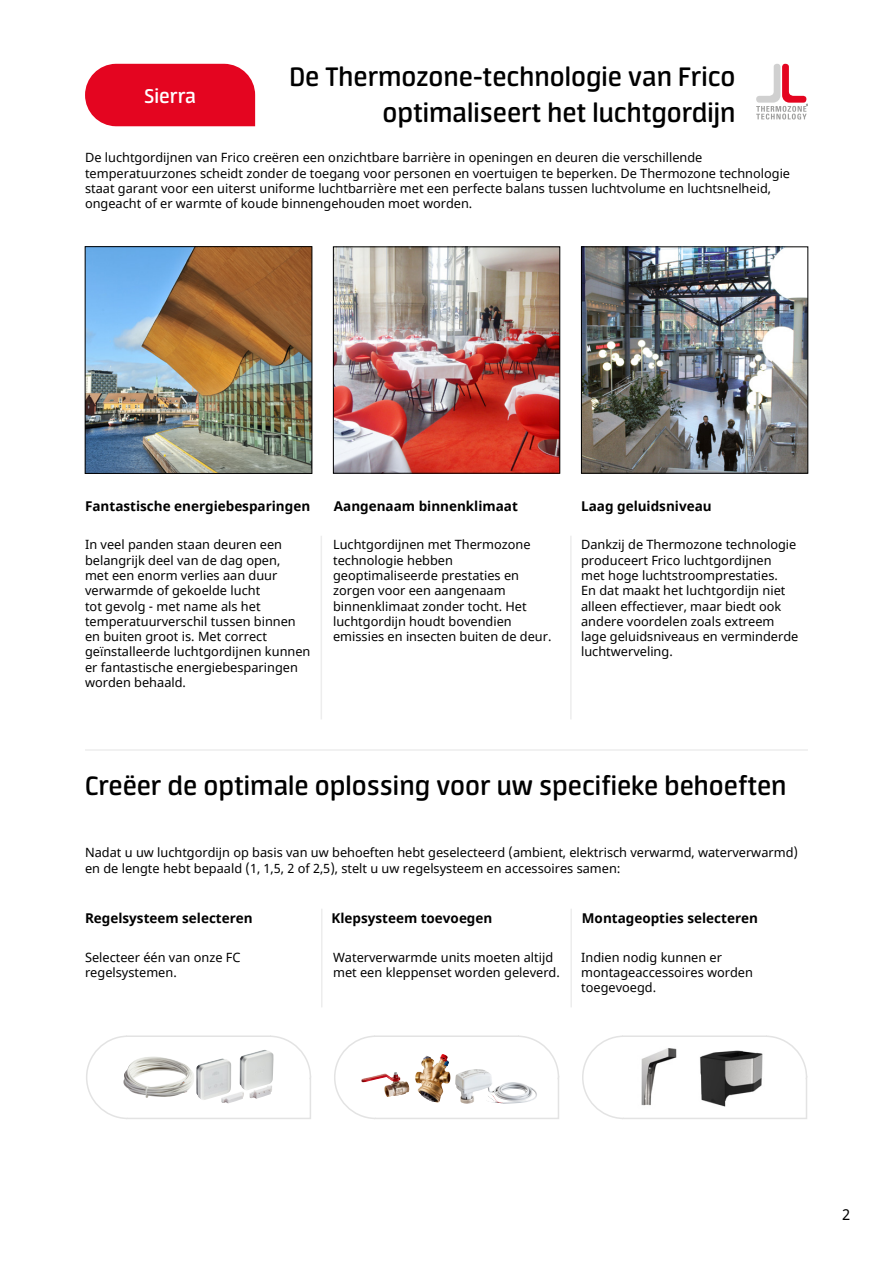
<style>
.page{position:relative;width:893px;height:1263px;background:#fff}
.page>*{position:absolute;margin:0;border:0;box-sizing:border-box;transform-origin:0 0}
.t1{font:600 30px/36px "Neuron";color:#000;text-align:right}
.t2{font:600 22.5px "Neuron";color:#fff}
.t3{font:15px "Noto Sans";color:#000}
.t4{font:700 13.5px "Noto Sans";color:#000}
.t5{font:12.75px/15.3px "Noto Sans";color:#000}
</style>
<div class="page">
<img style="left:87px;top:248px;width:223px;height:224px">
<div style="left:85px;top:246px;width:227px;height:228px;border:1px solid #000"></div>
<img style="left:335px;top:249px;width:223px;height:222px">
<div style="left:333px;top:247px;width:227px;height:226px;border:1px solid #000"></div>
<img style="left:583px;top:249px;width:223px;height:222px">
<div style="left:581px;top:247px;width:227px;height:226px;border:1px solid #000"></div>
<div style="left:85px;top:64px;width:170px;height:62px;background:#e40520"></div>
<svg style="left:756px;top:64px;width:52px;height:55px"></svg>
<hr style="left:85px;top:749px;width:723px;height:2px;background:#ededed">
<hr style="left:321px;top:536px;width:1px;height:183px;background:#ededed">
<hr style="left:570px;top:536px;width:2px;height:183px;background:#ededed">
<svg style="left:86px;top:1035px;width:225px;height:84px"></svg>
<svg style="left:334px;top:1035px;width:226px;height:84px"></svg>
<svg style="left:582px;top:1035px;width:226px;height:84px"></svg>
<hr style="left:321px;top:909px;width:1px;height:98px;background:#ededed">
<hr style="left:570px;top:909px;width:2px;height:98px;background:#ededed">
<h2 class="t2" style="left:144px;top:83px;width:53px">Sierra</h2>
<h1 class="t1" style="left:289px;top:59px;width:448px">De Thermozone-technologie van Frico optimaliseert het luchtgordijn</h1>
<p class="t5" style="left:85px;top:151px;width:707px">De luchtgordijnen van Frico creëren een onzichtbare barrière in openingen en deuren die verschillende temperatuurzones scheidt zonder de toegang voor personen en voertuigen te beperken. De Thermozone technologie staat garant voor een uiterst uniforme luchtbarrière met een perfecte balans tussen luchtvolume en luchtsnelheid, ongeacht of er warmte of koude binnengehouden moet worden.</p>
<p class="t4" style="left:85px;top:496px;width:227px">Fantastische energiebesparingen</p>
<p class="t4" style="left:334px;top:496px;width:186px">Aangenaam binnenklimaat</p>
<p class="t4" style="left:581px;top:496px;width:132px">Laag geluidsniveau</p>
<p class="t5" style="left:85px;top:537px;width:227px">In veel panden staan deuren een belangrijk deel van de dag open,<br>met een enorm verlies aan duur verwarmde of gekoelde lucht<br>tot gevolg - met name als het temperatuurverschil tussen binnen en buiten groot is. Met correct geïnstalleerde luchtgordijnen kunnen er fantastische energiebesparingen worden behaald.</p>
<p class="t5" style="left:333px;top:537px;width:220px">Luchtgordijnen met Thermozone technologie hebben geoptimaliseerde prestaties en zorgen voor een aangenaam binnenklimaat zonder tocht. Het luchtgordijn houdt bovendien emissies en insecten buiten de deur.</p>
<p class="t5" style="left:581px;top:537px;width:219px">Dankzij de Thermozone technologie produceert Frico luchtgordijnen met hoge luchtstroomprestaties.<br>En dat maakt het luchtgordijn niet alleen effectiever, maar biedt ook andere voordelen zoals extreem lage geluidsniveaus en verminderde luchtwerveling.</p>
<h1 class="t1" style="left:85px;top:767px;width:703px">Creëer de optimale oplossing voor uw specifieke behoeften</h1>
<p class="t5" style="left:85px;top:845px;width:714px">Nadat u uw luchtgordijn op basis van uw behoeften hebt geselecteerd (ambient, elektrisch verwarmd, waterverwarmd) en de lengte hebt bepaald (1, 1,5, 2 of 2,5), stelt u uw regelsysteem en accessoires samen:</p>
<p class="t4" style="left:85px;top:909px;width:169px">Regelsysteem selecteren</p>
<p class="t4" style="left:331px;top:909px;width:162px">Klepsysteem toevoegen</p>
<p class="t4" style="left:582px;top:909px;width:178px">Montageopties selecteren</p>
<p class="t5" style="left:85px;top:950px;width:157px">Selecteer één van onze FC regelsystemen.</p>
<p class="t5" style="left:333px;top:950px;width:228px">Waterverwarmde units moeten altijd met een kleppenset worden geleverd.</p>
<p class="t5" style="left:581px;top:950px;width:173px">Indien nodig kunnen er montageaccessoires worden toegevoegd.</p>
<p class="t3" style="left:842px;top:1204px;width:10px">2</p>
</div>
